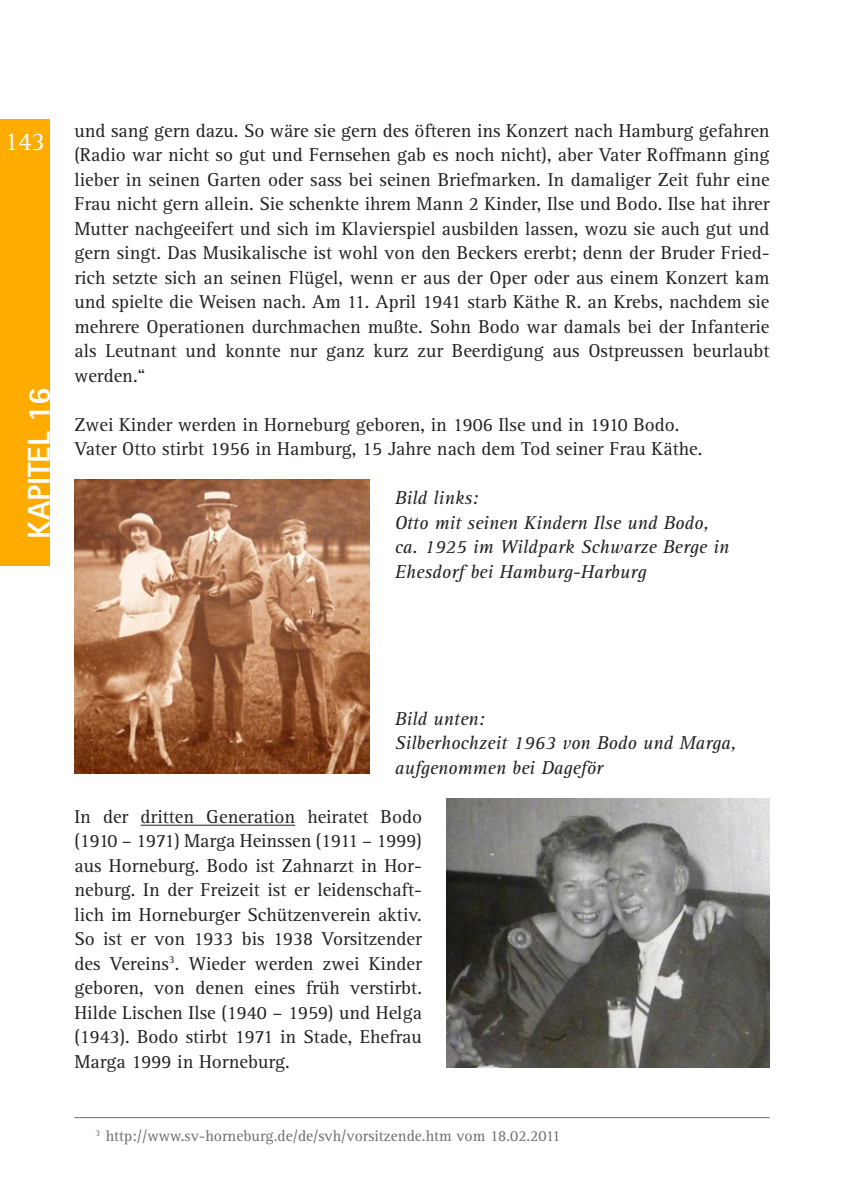
<style>
.page{position:relative;width:844px;height:1191px;background:#fff}
.page>*{position:absolute;margin:0;border:0;box-sizing:border-box;transform-origin:0 0}
.Kapitel{font:800 31.5px "Rotis Sans Serif Std";color:#fff}
.t1{font:26.25px "Rotis Serif Std";color:#fff}
.Fließtext{font:19.25px/24.5px "Rotis Serif Std";color:#231f20;text-align:justify}
.Fließtext-2{font:italic 19.25px/24.5px "Rotis Serif Std";color:#231f20}
.Fußnote{font:15.75px "Rotis Serif Std";color:#6c6d70}
</style>
<div class="page">
<div style="left:0;top:119px;width:50px;height:446px;background:#ffab00"></div>
<img style="left:74px;top:480px;width:296px;height:294px">
<img style="left:446px;top:798px;width:323px;height:270px">
<hr style="left:140px;top:824px;width:155px;height:1px;background:#231f20">
<hr style="left:74px;top:1117px;width:695px;height:1px;background:#6c6d70">
<h2 class="t1" style="left:4px;top:126px;width:42px">143</h2>
<p class="Fließtext" style="left:74px;top:118px;width:696px">und sang gern dazu. So wäre sie gern des öfteren ins Konzert nach Hamburg gefahren (Radio war nicht so gut und Fernsehen gab es noch nicht), aber Vater Roffmann ging lieber in seinen Garten oder sass bei seinen Briefmarken. In damaliger Zeit fuhr eine Frau nicht gern allein. Sie schenkte ihrem Mann 2 Kinder, Ilse und Bodo. Ilse hat ihrer Mutter nachgeeifert und sich im Klavierspiel ausbilden lassen, wozu sie auch gut und gern singt. Das Musikalische ist wohl von den Beckers ererbt; denn der Bruder Fried&shy;rich setzte sich an seinen Flügel, wenn er aus der Oper oder aus einem Konzert kam und spielte die Weisen nach. Am 11. April 1941 starb Käthe R. an Krebs, nachdem sie mehrere Operationen durchmachen mußte. Sohn Bodo war damals bei der Infanterie als Leutnant und konnte nur ganz kurz zur Beerdigung aus Ostpreussen beurlaubt werden.“</p>
<p class="Fließtext" style="left:74px;top:412px;width:606px">Zwei Kinder werden in Horneburg geboren, in 1906 Ilse und in 1910 Bodo.</p>
<p class="Fließtext" style="left:74px;top:437px;width:629px">Vater Otto stirbt 1956 in Hamburg, 15 Jahre nach dem Tod seiner Frau Käthe.</p>
<p class="Kapitel" style="left:19px;top:538px;width:153px;rotate:-90deg">KAPITEL 16</p>
<p class="Fließtext-2" style="left:394px;top:486px;width:85px">Bild links:</p>
<p class="Fließtext-2" style="left:394px;top:511px;width:315px">Otto mit seinen Kindern Ilse und Bodo,</p>
<p class="Fließtext-2" style="left:394px;top:535px;width:336px">ca. 1925 im Wildpark Schwarze Berge in<br>Ehesdorf bei Hamburg-Harburg</p>
<p class="Fließtext-2" style="left:394px;top:707px;width:91px">Bild unten:</p>
<p class="Fließtext-2" style="left:394px;top:731px;width:343px">Silberhochzeit 1963 von Bodo und Marga, aufgenommen bei Dageför</p>
<p class="Fließtext" style="left:74px;top:804px;width:349px">In der dritten Generation heiratet Bodo (1910 – 1971) Marga Heinssen (1911 – 1999) aus Horneburg. Bodo ist Zahnarzt in Hor&shy;neburg. In der Freizeit ist er leidenschaft&shy;lich im Horneburger Schützenverein aktiv.<br>So ist er von 1933 bis 1938 Vorsitzender des Vereins<sup>3</sup>. Wieder werden zwei Kinder geboren, von denen eines früh verstirbt.<br>Hilde Lischen Ilse (1940 – 1959) und Helga (1943). Bodo stirbt 1971 in Stade, Ehefrau Marga 1999 in Horneburg.</p>
<p class="Fußnote" style="left:95px;top:1127px;width:466px"><sup>3</sup> http://www.sv-horneburg.de/de/svh/vorsitzende.htm vom 18.02.2011</p>
</div>
